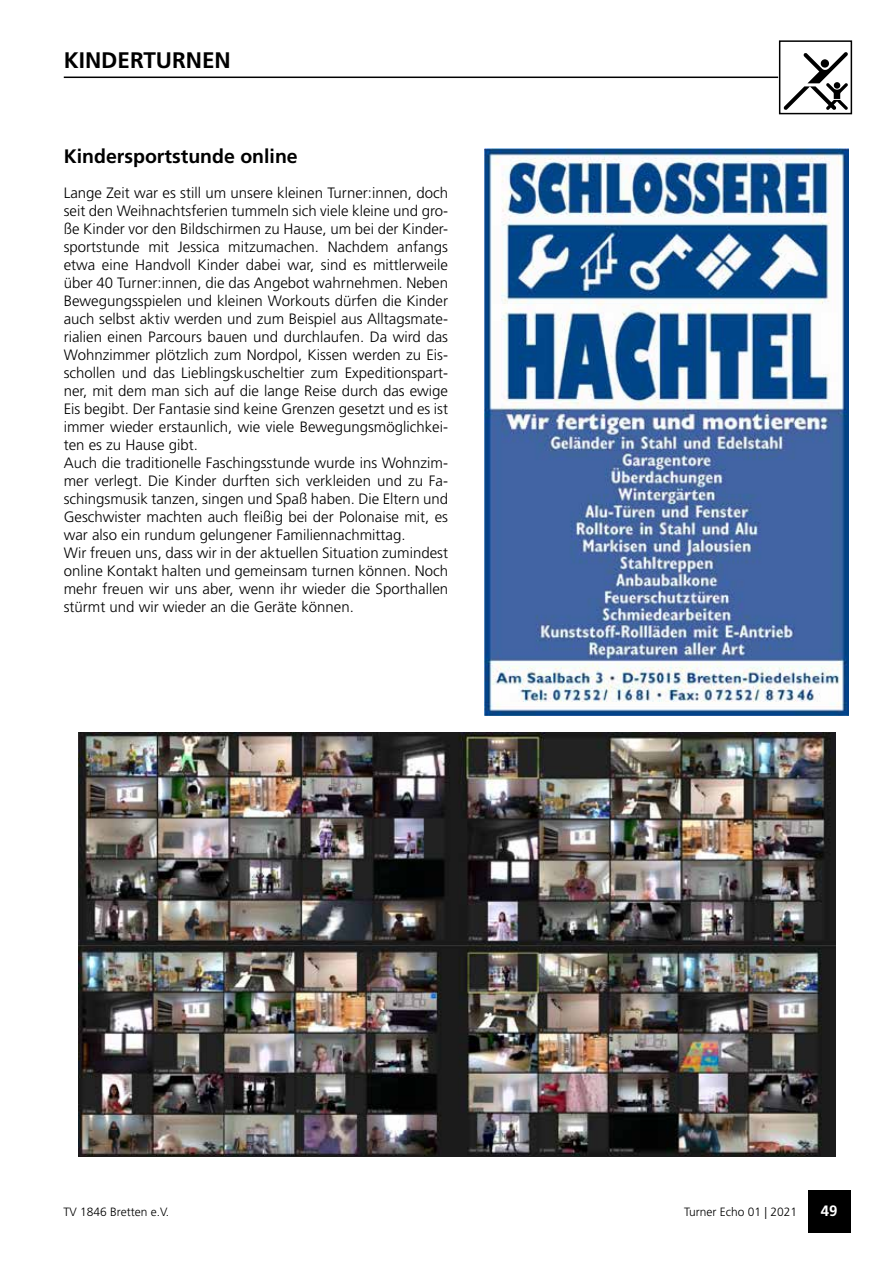
<style>
.page{position:relative;width:893px;height:1263px;background:#fff}
.page>*{position:absolute;margin:0;border:0;box-sizing:border-box;transform-origin:0 0}
.t1{font:700 22.5px "Frutiger LT Std";color:#000}
.t2{font:700 19.5px "Frutiger LT Std";color:#000}
.t3{font:300 15px/18px "Frutiger LT Std";color:#000}
.t4{font:700 15px "Frutiger LT Std";color:#fff}
.t5{font:300 12px "Frutiger LT Std";color:#000}
</style>
<div class="page">
<div style="left:808px;top:1191px;width:42px;height:42px;background:#000"></div>
<svg style="left:783px;top:52px;width:65px;height:58px"></svg>
<div style="left:779px;top:40px;width:73px;height:74px;border:2px solid #000"></div>
<hr style="left:64px;top:77px;width:714px;height:1px;background:#000">
<img style="left:79px;top:733px;width:756px;height:424px">
<img style="left:485px;top:149px;width:364px;height:566px">
<h1 class="t1" style="left:64px;top:47px;width:169px">KINDERTURNEN</h1>
<h2 class="t2" style="left:64px;top:145px;width:236px">Kindersportstunde online</h2>
<p class="t3" style="left:64px;top:184px;width:386px">Lange Zeit war es still um unsere kleinen Turner:innen, doch seit den Weihnachtsferien tummeln sich viele kleine und gro&shy;ße Kinder vor den Bildschirmen zu Hause, um bei der Kinder&shy;sportstunde mit Jessica mitzumachen. Nachdem anfangs etwa eine Handvoll Kinder dabei war, sind es mittlerweile über 40 Turner:innen, die das Angebot wahrnehmen. Neben Bewegungsspielen und kleinen Workouts dürfen die Kinder auch selbst aktiv werden und zum Beispiel aus Alltagsmate&shy;rialien einen Parcours bauen und durchlaufen. Da wird das Wohnzimmer plötzlich zum Nordpol, Kissen werden zu Eis&shy;schollen und das Lieblingskuscheltier zum Expeditionspart&shy;ner, mit dem man sich auf die lange Reise durch das ewige Eis begibt. Der Fantasie sind keine Grenzen gesetzt und es ist immer wieder erstaunlich, wie viele Bewegungsmöglichkei&shy;ten es zu Hause gibt.<br>Auch die traditionelle Faschingsstunde wurde ins Wohnzim&shy;mer verlegt. Die Kinder durften sich verkleiden und zu Fa&shy;schingsmusik tanzen, singen und Spaß haben. Die Eltern und Geschwister machten auch fleißig bei der Polonaise mit, es war also ein rundum gelungener Familiennachmittag.<br>Wir freuen uns, dass wir in der aktuellen Situation zumindest online Kontakt halten und gemeinsam turnen können. Noch mehr freuen wir uns aber, wenn ihr wieder die Sporthallen stürmt und wir wieder an die Geräte können.</p>
<p class="t5" style="left:64px;top:1205px;width:107px">TV 1846 Bretten e.V.</p>
<p class="t5" style="left:684px;top:1205px;width:115px">Turner Echo 01 | 2021</p>
<p class="t4" style="left:821px;top:1202px;width:18px">49</p>
</div>
